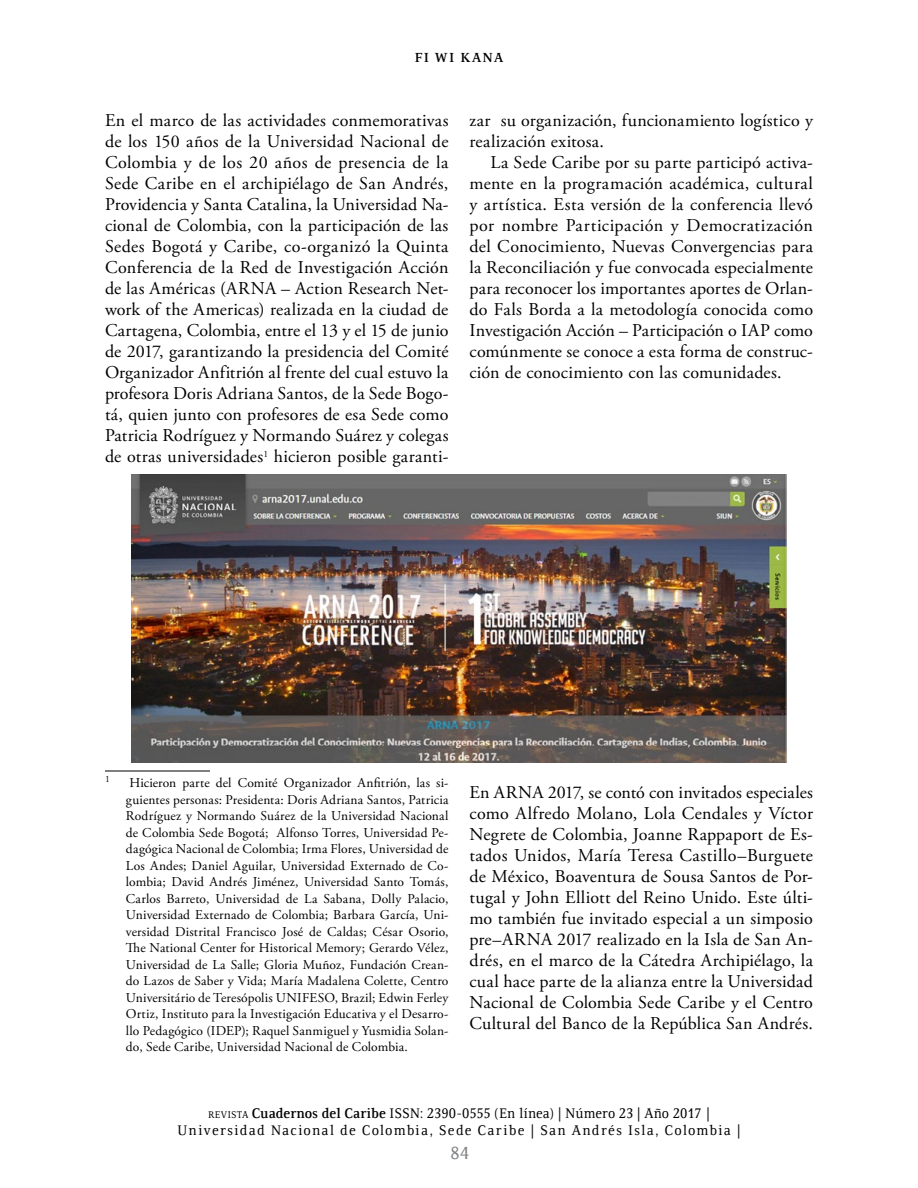
<style>
.page{position:relative;width:918px;height:1188px;background:#fff}
.page>*{position:absolute;margin:0;border:0;box-sizing:border-box;transform-origin:0 0}
.t1{font:18px/21px "Adobe Garamond Pro";letter-spacing:.01em;color:#000;text-align:justify}
.t2{font:500 18px "Resavska Sans ITC Std";color:#808285}
.t3{font:500 14.25px/16.5px "Resavska ITC Std";letter-spacing:.065em;color:#000;text-align:center;scale:.96 1}
.t4{font:13.5px/16.5px "Adobe Garamond Pro";letter-spacing:.01em;color:#000;text-align:justify}
.t5{font:700 13.5px "Resavska ITC Std";letter-spacing:.105em;color:#000}
.t6{font:9.6px "Adobe Garamond Pro";color:#000}
.s1{font-size:10.05px}
.s2{font-weight:700}
.s3{font-weight:900}
</style>
<div class="page">
<hr style="left:105px;top:771px;width:105px;height:1px;background:#000">
<img style="left:131px;top:475px;width:656px;height:288px">
<p class="t5" style="left:415px;top:49px;width:90px">FI WI KANA</p>
<p class="t1" style="left:105px;top:110px;width:345px">En el marco de las actividades conmemorativas de los 150 años de la Universidad Nacional de Colombia y de los 20 años de presencia de la Sede Caribe en el archipiélago de San Andrés, Providencia y Santa Catalina, la Universidad Na&shy;cional de Colombia, con la participación de las Sedes Bogotá y Caribe, co-organizó la Quinta Conferencia de la Red de Investigación Acción de las Américas (ARNA – Action Research Net&shy;work of the Americas) realizada en la ciudad de Cartagena, Colombia, entre el 13 y el 15 de junio de 2017, garantizando la presidencia del Comité Organizador Anfitrión al frente del cual estuvo la profesora Doris Adriana Santos, de la Sede Bogo&shy;tá, quien junto con profesores de esa Sede como Patricia Rodríguez y Normando Suárez y colegas de otras universidades<sup>1</sup> hicieron posible garanti-</p>
<p class="t1" style="left:470px;top:110px;width:345px">zar su organización, funcionamiento logístico y realización exitosa.</p>
<p class="t1" style="left:470px;top:152px;width:345px;text-indent:21px">La Sede Caribe por su parte participó activa&shy;mente en la programación académica, cultural y artística. Esta versión de la conferencia llevó por nombre Participación y Democratización del Conocimiento, Nuevas Convergencias para la Reconciliación y fue convocada especialmente para reconocer los importantes aportes de Orlan&shy;do Fals Borda a la metodología conocida como Investigación Acción – Participación o IAP como comúnmente se conoce a esta forma de construc&shy;ción de conocimiento con las comunidades.</p>
<p class="t6" style="left:105px;top:773px;width:6px">1</p>
<p class="t4" style="left:126px;top:775px;width:324px">Hicieron parte del Comité Organizador Anfitrión, las si&shy;guientes personas: Presidenta: Doris Adriana Santos, Patricia Rodríguez y Normando Suárez de la Universidad Nacional de Colombia Sede Bogotá; Alfonso Torres, Universidad Pe&shy;dagógica Nacional de Colombia; Irma Flores, Universidad de Los Andes; Daniel Aguilar, Universidad Externado de Co&shy;lombia; David Andrés Jiménez, Universidad Santo Tomás, Carlos Barreto, Universidad de La Sabana, Dolly Palacio, Universidad Externado de Colombia; Barbara García, Uni&shy;versidad Distrital Francisco José de Caldas; César Osorio, The National Center for Historical Memory; Gerardo Vélez, Universidad de La Salle; Gloria Muñoz, Fundación Crean&shy;do Lazos de Saber y Vida; María Madalena Colette, Centro Universitário de Teresópolis UNIFESO, Brazil; Edwin Ferley Ortiz, Instituto para la Investigación Educativa y el Desarro&shy;llo Pedagógico (IDEP); Raquel Sanmiguel y Yusmidia Solan&shy;do, Sede Caribe, Universidad Nacional de Colombia.</p>
<p class="t1" style="left:470px;top:782px;width:345px">En ARNA 2017, se contó con invitados especiales como Alfredo Molano, Lola Cendales y Víctor Negrete de Colombia, Joanne Rappaport de Es&shy;tados Unidos, María Teresa Castillo–Burguete de México, Boaventura de Sousa Santos de Por&shy;tugal y John Elliott del Reino Unido. Este últi&shy;mo también fue invitado especial a un simposio pre–ARNA 2017 realizado en la Isla de San An&shy;drés, en el marco de la Cátedra Archipiélago, la cual hace parte de la alianza entre la Universidad Nacional de Colombia Sede Caribe y el Centro Cultural del Banco de la República San Andrés.</p>
<p class="t3" style="left:177px;top:1105px;width:589px"><span class="s1">REVISTA</span> <span class="s2">Cuadernos del Caribe</span> ISSN: 2390-0555 (En línea) <span class="s3">|</span> Número 23 <span class="s3">|</span> Año 2017 <span class="s3">|<br></span>Universidad Nacional de Colombia, Sede Caribe <span class="s3">|</span> San Andrés Isla, Colombia <span class="s3">|</span></p>
<p class="t2" style="left:450px;top:1142px;width:21px">84</p>
</div>
